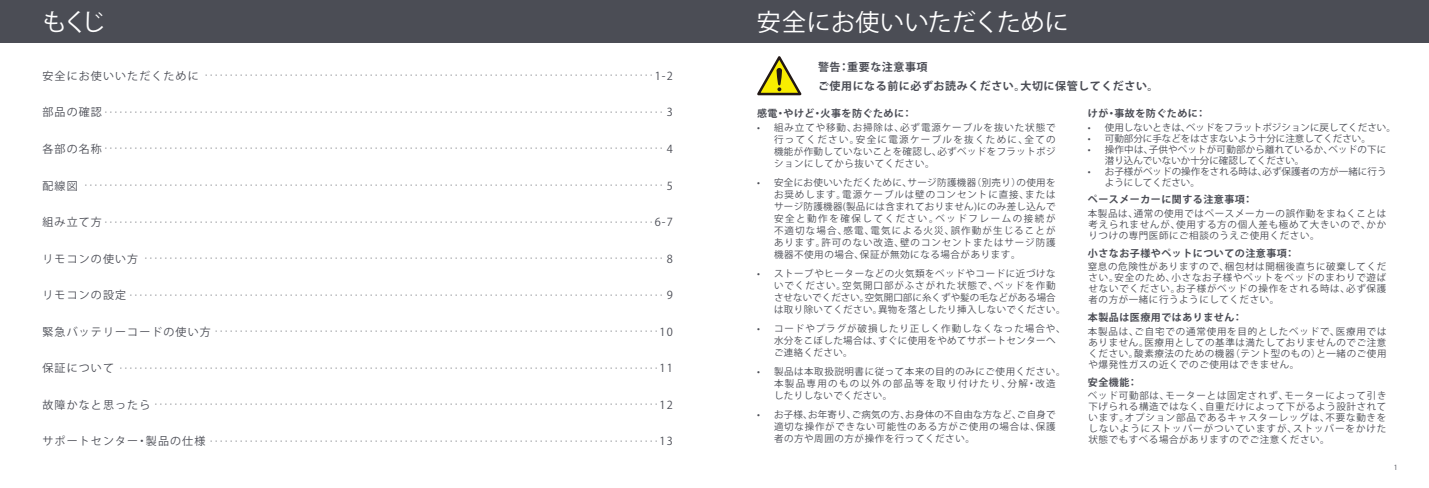
<style>
.page{position:relative;width:1429px;height:488px;background:#fff}
.page>*{position:absolute;margin:0;border:0;box-sizing:border-box;transform-origin:0 0}
.t1{font:24px "Koz Go Pro";letter-spacing:.01em;color:#fff}
.t2{font:700 11px/19px "Koz Go Pro";letter-spacing:.05em;color:#4b4d55}
.t3{font:700 10px "Koz Go Pro";letter-spacing:.05em;color:#4b4d55}
.t4{font:9.5px/12px "Koz Go Pro";letter-spacing:.06em;color:#4b4d55;text-align:justify}
.t5{font:9.5px/12px "Koz Go Pro";letter-spacing:.04em;color:#4b4d55}
.t6{font:9.5px/11px "Koz Go Pro";letter-spacing:.005em;color:#4b4d55}
.t7{font:9.5px/11px "Koz Go Pro";letter-spacing:.02em;color:#4b4d55}
.t8{font:9.5px "Koz Go Pro";color:#4b4d55}
.t9{font:7px "Koz Go Pro";color:#4b4d55}
.t10{font:5px "Koz Go Pro";color:#4b4d55}
.s1{font-size:11px}
</style>
<div class="page">
<div style="left:0;top:0;width:1429px;height:43px;background:#4b4d55"></div>
<svg style="left:757px;top:56px;width:45px;height:40px"></svg>
<h1 class="t1" style="left:43px;top:7px;width:64px">もくじ</h1>
<h1 class="t1" style="left:757px;top:7px;width:313px">安全にお使いいただくために</h1>
<p class="t10" style="left:43px;top:72px;width:632px"><span class="s1">安全にお使いいただくために</span> ・・・・・・・・・・・・・・・・・・・・・・・・・・・・・・・・・・・・・・・・・・・・・・・・・・・・・・・・・・・・・・・・・・・・・・・・・・・・・・・・・・・・・・・・・・ <span class="s1">1-2</span></p>
<p class="t10" style="left:43px;top:109px;width:632px"><span class="s1">部品の確認</span>・・・・・・・・・・・・・・・・・・・・・・・・・・・・・・・・・・・・・・・・・・・・・・・・・・・・・・・・・・・・・・・・・・・・・・・・・・・・・・・・・・・・・・・・・・・・・・・・・・・・・・・・・・・・・・・・ <span class="s1">3</span></p>
<p class="t10" style="left:43px;top:145px;width:632px"><span class="s1">各部の名称</span>・・・・・・・・・・・・・・・・・・・・・・・・・・・・・・・・・・・・・・・・・・・・・・・・・・・・・・・・・・・・・・・・・・・・・・・・・・・・・・・・・・・・・・・・・・・・・・・・・・・・・・・・・・・・・・・・ <span class="s1">4</span></p>
<p class="t10" style="left:43px;top:182px;width:632px"><span class="s1">配線図</span> ・・・・・・・・・・・・・・・・・・・・・・・・・・・・・・・・・・・・・・・・・・・・・・・・・・・・・・・・・・・・・・・・・・・・・・・・・・・・・・・・・・・・・・・・・・・・・・・・・・・・・・・・・・・・・・・・・・・・ <span class="s1">5</span></p>
<p class="t10" style="left:43px;top:218px;width:632px"><span class="s1">組み立て方</span>・・・・・・・・・・・・・・・・・・・・・・・・・・・・・・・・・・・・・・・・・・・・・・・・・・・・・・・・・・・・・・・・・・・・・・・・・・・・・・・・・・・・・・・・・・・・・・・・・・・・・・・・・・・・・・ <span class="s1">6-7</span></p>
<p class="t10" style="left:43px;top:255px;width:632px"><span class="s1">リモコンの使い方</span> ・・・・・・・・・・・・・・・・・・・・・・・・・・・・・・・・・・・・・・・・・・・・・・・・・・・・・・・・・・・・・・・・・・・・・・・・・・・・・・・・・・・・・・・・・・・・・・・・・・・・・・・・ <span class="s1">8</span></p>
<p class="t10" style="left:43px;top:291px;width:632px"><span class="s1">リモコンの設定</span>・・・・・・・・・・・・・・・・・・・・・・・・・・・・・・・・・・・・・・・・・・・・・・・・・・・・・・・・・・・・・・・・・・・・・・・・・・・・・・・・・・・・・・・・・・・・・・・・・・・・・・・・・・・ <span class="s1">9</span></p>
<p class="t10" style="left:43px;top:328px;width:632px"><span class="s1">緊急バッテリーコードの使い方</span>・・・・・・・・・・・・・・・・・・・・・・・・・・・・・・・・・・・・・・・・・・・・・・・・・・・・・・・・・・・・・・・・・・・・・・・・・・・・・・・・・・・・・・・・・ <span class="s1">10</span></p>
<p class="t10" style="left:43px;top:364px;width:632px"><span class="s1">保証について</span> ・・・・・・・・・・・・・・・・・・・・・・・・・・・・・・・・・・・・・・・・・・・・・・・・・・・・・・・・・・・・・・・・・・・・・・・・・・・・・・・・・・・・・・・・・・・・・・・・・・・・・・・・・・・・ <span class="s1">11</span></p>
<h2 class="t2" style="left:818px;top:58px;width:342px">警告：重要な注意事項<br>ご使用になる前に必ずお読みください。大切に保管してください。</h2>
<h3 class="t4" style="left:774px;top:121px;width:283px;text-indent:-17px">• 組み立てや移動、お掃除は、必ず電源ケーブルを抜いた状態で行ってください。安全に電源ケーブルを抜くために、全ての機能が作動していないことを確認し、必ずベッドをフラットポジションにしてから抜いてください。</h3>
<h3 class="t4" style="left:774px;top:176px;width:283px;text-indent:-17px">• 安全にお使いいただくために、サージ防護機器（別売り）の使用をお奨めします。電源ケーブルは壁のコンセントに直接、またはサージ防護機器(製品には含まれておりません)にのみ差し込んで安全と動作を確保してください。ベッドフレームの接続が不適切な場合、感電、電気による火災、誤作動が生じることがあります。許可のない改造、壁のコンセントまたはサージ防護機器不使用の場合、保証が無効になる場合があります。</h3>
<h3 class="t5" style="left:774px;top:267px;width:293px;text-indent:-17px">• ストーブやヒーターなどの火気類をベッドやコードに近づけないでください。空気開口部がふさがれた状態で、ベッドを作動させないでください。空気開口部に糸くずや髪の毛などがある場合は取り除いてください。異物を落としたり挿入しないでください。</h3>
<h3 class="t5" style="left:774px;top:322px;width:293px;text-indent:-17px">• コードやプラグが破損したり正しく作動しなくなった場合や、水分をこぼした場合は、すぐに使用をやめてサポートセンターへご連絡ください。</h3>
<h3 class="t4" style="left:774px;top:365px;width:293px;text-align:left;text-indent:-17px">• 製品は本取扱説明書に従って本来の目的のみにご使用ください。本製品専用のもの以外の部品等を取り付けたり、分解・改造したりしないでください。</h3>
<h3 class="t4" style="left:774px;top:408px;width:283px;text-indent:-17px">• お子様、お年寄り、ご病気の方、お身体の不自由な方など、ご自身で適切な操作ができない可能性のある方がご使用の場合は、保護者の方や周囲の方が操作を行ってください。</h3>
<h3 class="t3" style="left:1088px;top:107px;width:119px">けが・事故を防ぐために：</h3>
<h3 class="t6" style="left:1088px;top:122px;width:310px">• 使用しないときは、ベッドをフラットポジションに戻してください。</h3>
<h3 class="t8" style="left:1088px;top:132px;width:285px">• 可動部分に手などをはさまないよう十分に注意してください。</h3>
<h3 class="t7" style="left:1105px;top:144px;width:283px;text-indent:-17px">• 操作中は、子供やペットが可動部から離れているか、ベッドの下に潜り込んでいないか十分に確認してください。</h3>
<h3 class="t6" style="left:1105px;top:166px;width:283px;text-indent:-17px">• お子様がベッドの操作をされる時は、必ず保護者の方が一緒に行うようにしてください。</h3>
<h3 class="t3" style="left:757px;top:107px;width:156px">感電・やけど・火事を防ぐために：</h3>
<h3 class="t3" style="left:1088px;top:193px;width:166px">ペースメーカーに関する注意事項：</h3>
<h3 class="t4" style="left:1088px;top:208px;width:300px;line-height:11px">本製品は、通常の使用ではペースメーカーの誤作動をまねくことは考えられませんが、使用する方の個人差も極めて大きいので、かかりつけの専門医師にご相談のうえご使用ください。</h3>
<h3 class="t3" style="left:1088px;top:247px;width:208px">小さなお子様やペットについての注意事項：</h3>
<h3 class="t4" style="left:1088px;top:261px;width:300px;line-height:11px">窒息の危険性がありますので、梱包材は開梱後直ちに破棄してください。安全のため、小さなお子様やペットをベッドのまわりで遊ばせないでください。お子様がベッドの操作をされる時は、必ず保護者の方が一緒に行うようにしてください。</h3>
<h3 class="t3" style="left:1088px;top:311px;width:156px">本製品は医療用ではありません：</h3>
<h3 class="t4" style="left:1088px;top:326px;width:300px;line-height:11px">本製品は、ご自宅での通常使用を目的としたベッドで、医療用ではありません。医療用としての基準は満たしておりませんのでご注意ください。酸素療法のための機器（テント型のもの）と一緒のご使用や爆発性ガスの近くでのご使用はできません。</h3>
<h3 class="t3" style="left:1088px;top:375px;width:51px">安全機能：</h3>
<h3 class="t4" style="left:1088px;top:390px;width:300px;line-height:11px">ベッド可動部は、モーターとは固定されず、モーターによって引き下げられる構造ではなく、自重だけによって下がるよう設計されています。オプション部品であるキャスターレッグは、不要な動きをしないようにストッパーがついていますが、ストッパーをかけた状態でもすべる場合がありますのでご注意ください。</h3>
<p class="t10" style="left:43px;top:401px;width:632px"><span class="s1">故障かなと思ったら</span> ・・・・・・・・・・・・・・・・・・・・・・・・・・・・・・・・・・・・・・・・・・・・・・・・・・・・・・・・・・・・・・・・・・・・・・・・・・・・・・・・・・・・・・・・・・・・・・・・・・・・・ <span class="s1">12</span></p>
<p class="t10" style="left:43px;top:437px;width:632px"><span class="s1">サポートセンター・製品の仕様</span> ・・・・・・・・・・・・・・・・・・・・・・・・・・・・・・・・・・・・・・・・・・・・・・・・・・・・・・・・・・・・・・・・・・・・・・・・・・・・・・・・・・・・・・・・・・ <span class="s1">13</span></p>
<h3 class="t9" style="left:1394px;top:463px;width:5px">1</h3>
</div>
